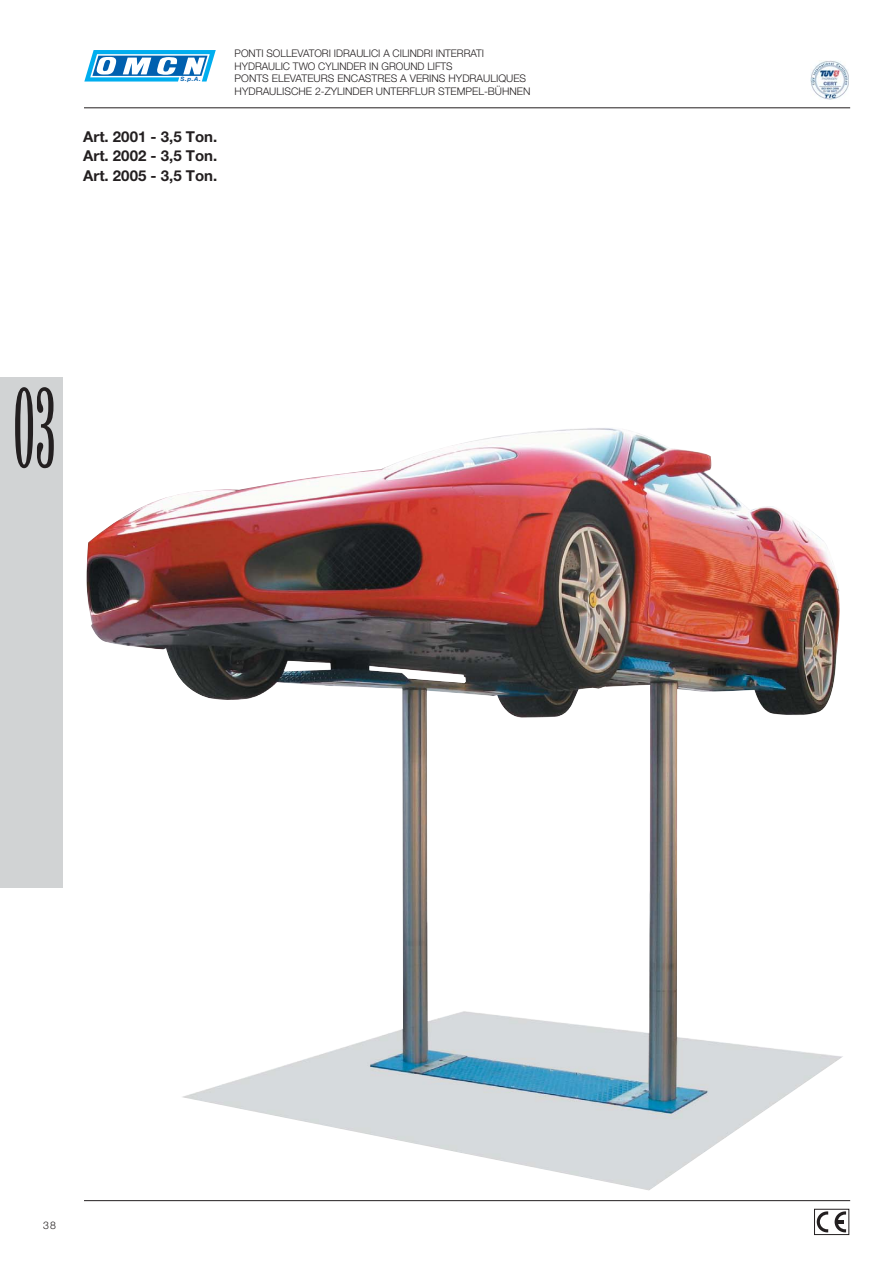
<style>
.page{position:relative;width:892px;height:1264px;background:#fff}
.page>*{position:absolute;margin:0;border:0;box-sizing:border-box;transform-origin:0 0}
.t1{font:108px "Willow";color:#231f20}
.t2{font:700 15px/19.5px "Helvetica Neue";color:#231f20;text-align:justify}
.t3{font:300 10.5px/12.6px "Helvetica Neue";color:#231f20}
.t4{font:italic 700 5.85px "Helvetica Neue";color:#0060af;scale:1.05 1}
</style>
<div class="page">
<img style="left:86px;top:428px;width:757px;height:762px">
<img style="left:810px;top:61px;width:38px;height:38px">
<div style="left:814px;top:1209px;width:34px;height:26px;border:1px solid #231f20"></div>
<svg style="left:816px;top:1211px;width:12px;height:21px"></svg>
<svg style="left:834px;top:1211px;width:11px;height:21px"></svg>
<div style="left:0;top:378px;width:62px;height:509px;background:#d1d3d4"></div>
<hr style="left:84px;top:108px;width:765px;height:1px;background:#231f20">
<svg style="left:84px;top:50px;width:132px;height:32px"></svg>
<hr style="left:84px;top:1200px;width:765px;height:1px;background:#231f20">
<p class="t4" style="left:180px;top:77px;width:21px">S.p.A.</p>
<h2 class="t2" style="left:83px;top:128px;width:135px">Art. 2001 - 3,5 Ton.<br>Art. 2002 - 3,5 Ton.<br>Art. 2005 - 3,5 Ton.</h2>
<p class="t3" style="left:234px;top:48px;width:297px">PONTI SOLLEVATORI IDRAULICI A CILINDRI INTERRATI HYDRAULIC TWO CYLINDER IN GROUND LIFTS<br>PONTS ELEVATEURS ENCASTRES A VERINS HYDRAULIQUES HYDRAULISCHE 2-ZYLINDER UNTERFLUR STEMPEL-BÜHNEN</p>
<h1 class="t1" style="left:13px;top:387px;width:44px">03</h1>
<p class="t3" style="left:43px;top:1220px;width:14px">38</p>
</div>
